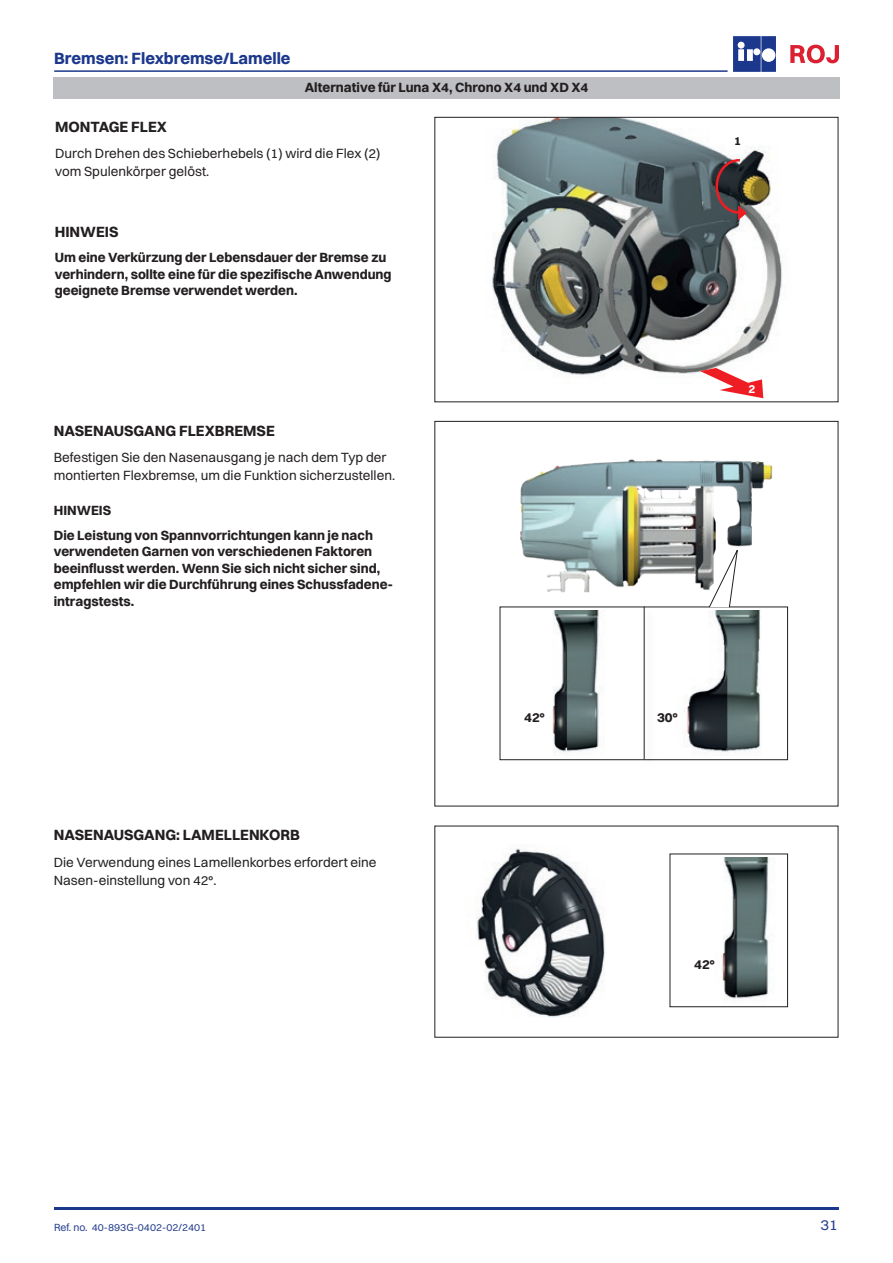
<style>
.page{position:relative;width:893px;height:1263px;background:#fff}
.page>*{position:absolute;margin:0;border:0;box-sizing:border-box;transform-origin:0 0}
.t1{font:700 16.5px "Switzer";color:#1b388c}
.t2{font:700 15px "Switzer";color:#231f20}
.t3{font:15px "Switzer";color:#253f8e}
.t4{font:700 13.5px/16.5px "Switzer";color:#231f20}
.t5{font:13.5px/18px "Switzer";color:#231f20}
.t6{font:700 12px "Switzer";color:#231f20}
.t7{font:700 12px "Switzer";color:#fff}
.t8{font:10.5px "Switzer";color:#253f8e}
</style>
<div class="page">
<hr style="left:54px;top:70px;width:674px;height:2px;background:#1b388c">
<svg style="left:733px;top:36px;width:43px;height:36px"></svg>
<svg style="left:790px;top:45px;width:49px;height:18px"></svg>
<hr style="left:54px;top:1208px;width:785px;height:2px;background:#1b388c">
<img style="left:492px;top:119px;width:291px;height:256px">
<svg style="left:700px;top:368px;width:63px;height:30px"></svg>
<svg style="left:715px;top:159px;width:32px;height:61px;background:#4f3b3d"></svg>
<img style="left:520px;top:459px;width:253px;height:134px">
<div style="left:500px;top:607px;width:288px;height:153px;border:1px solid #231f20"></div>
<img style="left:552px;top:611px;width:47px;height:142px">
<img style="left:684px;top:611px;width:77px;height:142px">
<div style="left:640px;top:604px;width:17px;height:167px;background:#231f20;opacity:.25"></div>
<hr style="left:644px;top:607px;width:1px;height:152px;background:#231f20">
<svg style="left:708px;top:545px;width:31px;height:63px"></svg>
<img style="left:476px;top:848px;width:260px;height:169px">
<div style="left:670px;top:853px;width:118px;height:154px;border:1px solid #231f20"></div>
<img style="left:673px;top:858px;width:96px;height:147px">
<div style="left:53px;top:77px;width:787px;height:22px;background:#bebfc2"></div>
<p class="t1" style="left:54px;top:48px;width:238px">Bremsen: Flexbremse/Lamelle</p>
<p class="t4" style="left:305px;top:79px;width:285px">Alternative für Luna X4, Chrono X4 und XD X4</p>
<p class="t2" style="left:55px;top:117px;width:113px">MONTAGE FLEX</p>
<p class="t5" style="left:55px;top:144px;width:327px">Durch Drehen des Schieberhebels (1) wird die Flex (2) vom Spulenkörper gelöst.</p>
<p class="t2" style="left:55px;top:223px;width:65px">HINWEIS</p>
<p class="t4" style="left:55px;top:249px;width:338px">Um eine Verkürzung der Lebensdauer der Bremse zu verhindern, sollte eine für die spezifische Anwendung geeignete Bremse verwendet werden.</p>
<p class="t2" style="left:54px;top:421px;width:223px">NASENAUSGANG FLEXBREMSE</p>
<p class="t5" style="left:54px;top:448px;width:343px">Befestigen Sie den Nasenausgang je nach dem Typ der montierten Flexbremse, um die Funktion sicherzustellen.</p>
<p class="t4" style="left:54px;top:497px;width:321px;line-height:25px">HINWEIS<br>Die Leistung von Spannvorrichtungen kann je nach</p>
<p class="t4" style="left:54px;top:543px;width:339px">verwendeten Garnen von verschiedenen Faktoren beeinflusst werden. Wenn Sie sich nicht sicher sind, empfehlen wir die Durchführung eines Schussfadene&shy;intragstests.</p>
<p class="t4" style="left:524px;top:709px;width:22px">42°</p>
<p class="t4" style="left:657px;top:709px;width:22px">30°</p>
<p class="t6" style="left:734px;top:134px;width:8px">1</p>
<p class="t7" style="left:748px;top:382px;width:8px">2</p>
<p class="t2" style="left:54px;top:826px;width:248px">NASENAUSGANG: LAMELLENKORB</p>
<p class="t5" style="left:54px;top:853px;width:324px">Die Verwendung eines Lamellenkorbes erfordert eine<br>Nasen-einstellung von 42°.</p>
<p class="t4" style="left:694px;top:956px;width:22px">42°</p>
<p class="t8" style="left:54px;top:1221px;width:154px">Ref. no. 40-893G-0402-02/2401</p>
<p class="t3" style="left:820px;top:1216px;width:19px">31</p>
</div>
